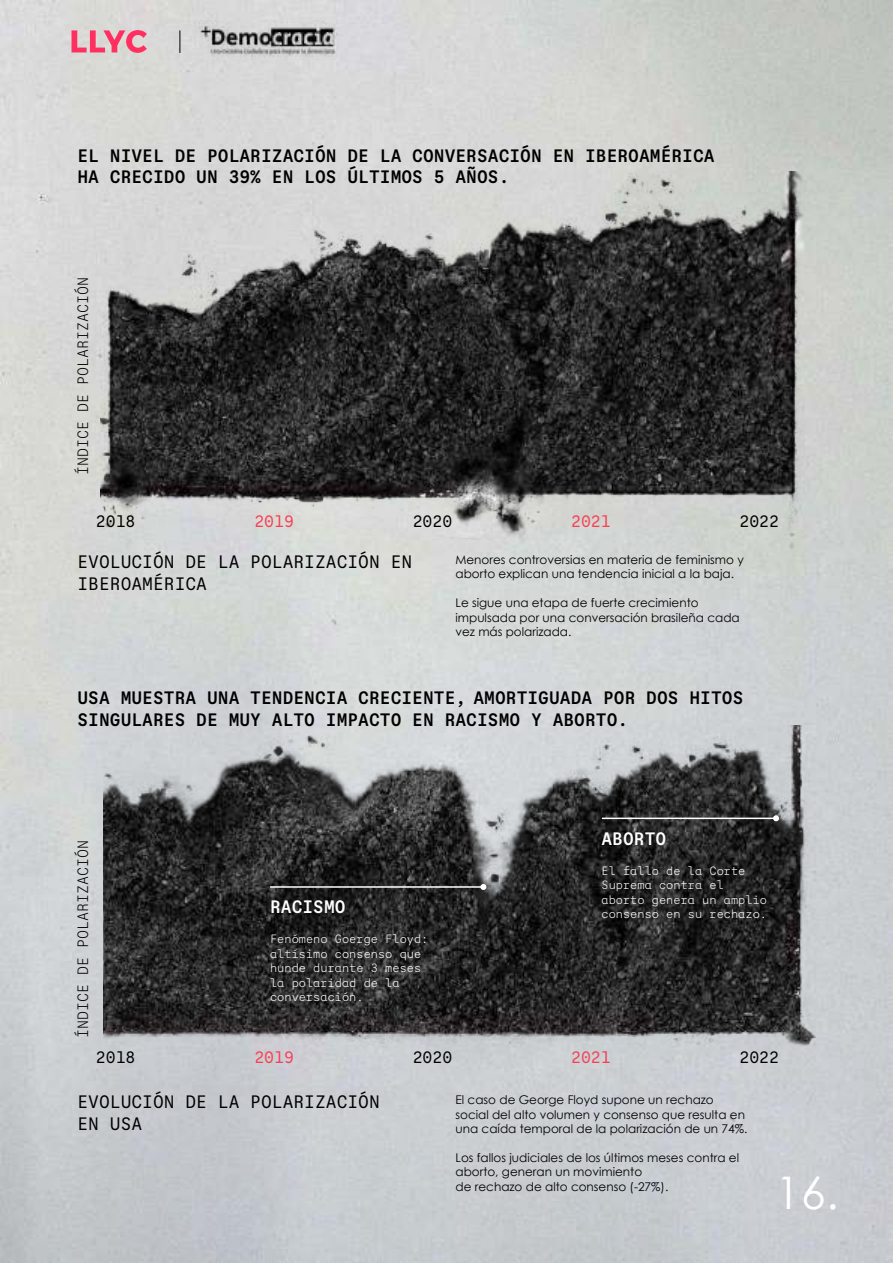
<style>
.page{position:relative;width:893px;height:1263px;background:#fff}
.page>*{position:absolute;margin:0;border:0;box-sizing:border-box;transform-origin:0 0}
.t1{font:45px "Century Gothic";color:#fff}
.t2{font:500 18px/21.6px "Auger Mono";color:#000}
.t3{font:18px/21.6px "Auger Mono";color:#000}
.t4{font:500 18px "Auger Mono";color:#fff}
.t5{font:16.5px "Auger Mono";color:#000}
.t6{font:16.5px "Auger Mono";color:#f73f54}
.t7{font:300 15px "Auger Mono";color:#000}
.t8{font:12px/14.4px "Century Gothic";color:#000}
.t9{font:300 12px/14.4px "Auger Mono";color:#fff}
</style>
<div class="page">
<img style="left:0;top:0;width:893px;height:1263px">
<img style="left:100px;top:172px;width:705px;height:381px">
<img style="left:103px;top:726px;width:712px;height:384px">
<hr style="left:270px;top:886px;width:213px;height:2px;background:#fff">
<svg style="left:480px;top:884px;width:6px;height:6px"></svg>
<hr style="left:602px;top:817px;width:174px;height:2px;background:#fff">
<svg style="left:773px;top:815px;width:6px;height:6px"></svg>
<svg style="left:180px;top:30px;width:1px;height:23px"></svg>
<svg style="left:72px;top:30px;width:75px;height:23px;background:#ea8d9f"></svg>
<img style="left:195px;top:21px;width:147px;height:38px">
<h2 class="t2" style="left:77px;top:144px;width:639px">EL NIVEL DE POLARIZACIÓN DE LA CONVERSACIÓN EN IBEROAMÉRICA<br>HA CRECIDO UN 39% EN LOS ÚLTIMOS 5 AÑOS.</h2>
<p class="t7" style="left:75px;top:475px;width:199px;rotate:-90deg">ÍNDICE DE POLARIZACIÓN</p>
<h3 class="t5" style="left:96px;top:512px;width:41px">2018</h3>
<h3 class="t6" style="left:254px;top:512px;width:41px">2019</h3>
<h3 class="t5" style="left:413px;top:512px;width:41px">2020</h3>
<h3 class="t6" style="left:571px;top:512px;width:41px">2021</h3>
<h3 class="t5" style="left:739px;top:512px;width:41px">2022</h3>
<h2 class="t3" style="left:77px;top:551px;width:336px">EVOLUCIÓN DE LA POLARIZACIÓN EN<br>IBEROAMÉRICA</h2>
<p class="t8" style="left:455px;top:553px;width:290px">Menores controversias en materia de feminismo y aborto explican una tendencia inicial a la baja.</p>
<p class="t8" style="left:455px;top:596px;width:286px">Le sigue una etapa de fuerte crecimiento impulsada por una conversación brasileña cada vez más polarizada.</p>
<h2 class="t2" style="left:77px;top:687px;width:667px">USA MUESTRA UNA TENDENCIA CRECIENTE, AMORTIGUADA POR DOS HITOS<br>SINGULARES DE MUY ALTO IMPACTO EN RACISMO Y ABORTO.</h2>
<p class="t7" style="left:75px;top:1037px;width:199px;rotate:-90deg">ÍNDICE DE POLARIZACIÓN</p>
<h2 class="t4" style="left:270px;top:896px;width:77px">RACISMO</h2>
<p class="t9" style="left:270px;top:932px;width:160px">Fenómeno Goerge Floyd: altísimo consenso que hunde durante 3 meses la polaridad de la conversación.</p>
<h2 class="t4" style="left:601px;top:828px;width:66px">ABORTO</h2>
<p class="t9" style="left:601px;top:863px;width:167px">El fallo de la Corte<br>Suprema contra el aborto genera un amplio consenso en su rechazo.</p>
<h3 class="t5" style="left:96px;top:1048px;width:41px">2018</h3>
<h3 class="t6" style="left:254px;top:1048px;width:41px">2019</h3>
<h3 class="t5" style="left:413px;top:1048px;width:41px">2020</h3>
<h3 class="t6" style="left:571px;top:1048px;width:41px">2021</h3>
<h3 class="t5" style="left:739px;top:1048px;width:41px">2022</h3>
<h2 class="t3" style="left:77px;top:1091px;width:304px">EVOLUCIÓN DE LA POLARIZACIÓN<br>EN USA</h2>
<p class="t8" style="left:455px;top:1093px;width:294px">El caso de George Floyd supone un rechazo social del alto volumen y consenso que resulta en una caída temporal de la polarización de un 74%.</p>
<p class="t8" style="left:455px;top:1151px;width:285px">Los fallos judiciales de los últimos meses contra el aborto, generan un movimiento<br>de rechazo de alto consenso (-27%).</p>
<h1 class="t1" style="left:775px;top:1174px;width:65px">16.</h1>
</div>
